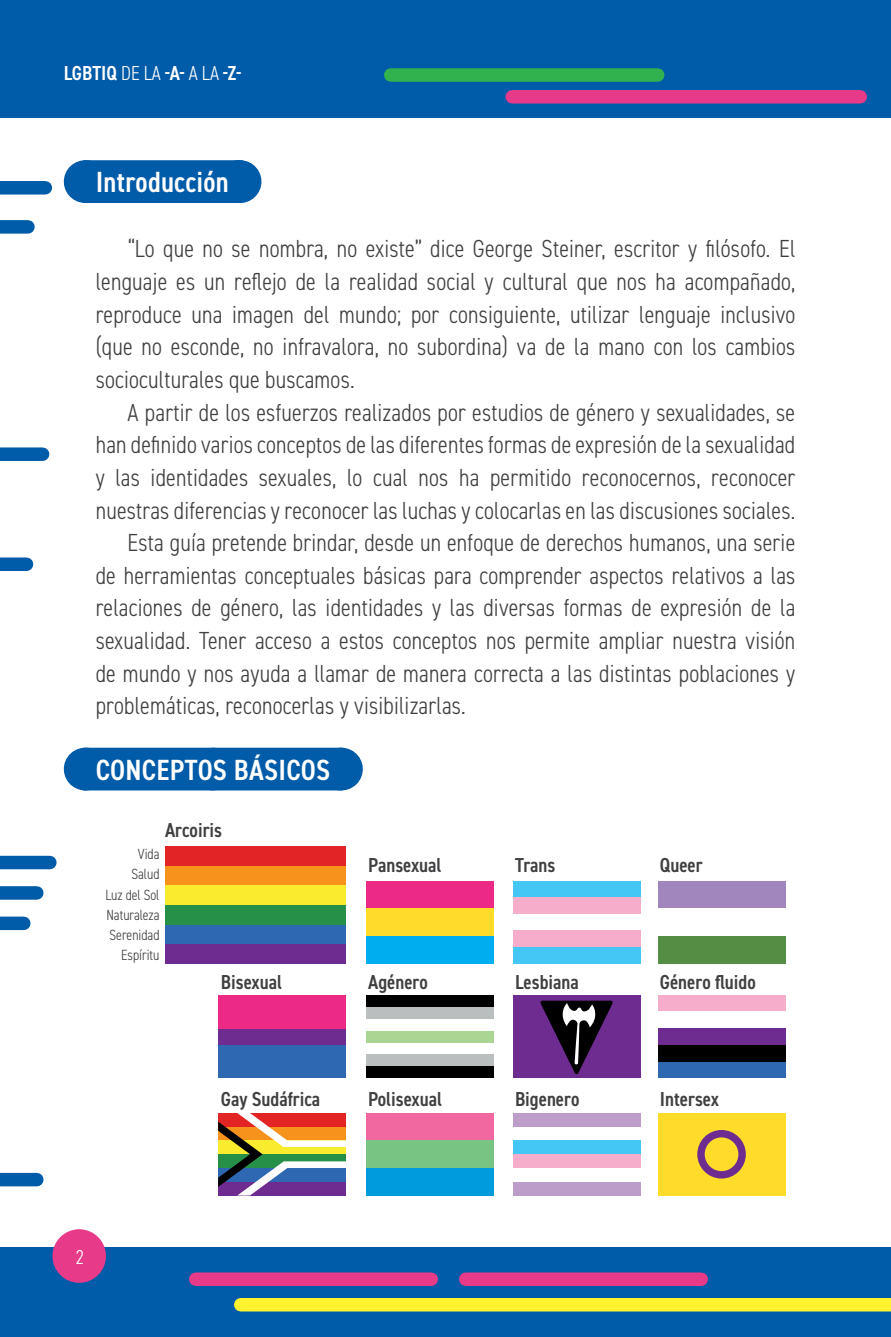
<style>
.page{position:relative;width:891px;height:1337px;background:#fff}
.page>*{position:absolute;margin:0;border:0;box-sizing:border-box;transform-origin:0 0}
.subtitle{font:600 condensed 29.25px "DIN2014";letter-spacing:.01em;color:#fff}
.txt{font:300 condensed 24.75px/32.6px "DIN2014";letter-spacing:.01em;color:#404041;text-align:justify}
.t1{font:600 condensed 20.25px "DIN2014";color:#403f41}
.t2{font:600 condensed 20.25px "DIN2014";color:#fff}
.t3{font:300 condensed 20.25px "DIN2014";color:#fff}
.t4{font:300 condensed 14.85px/20.2px "DIN2014";color:#403f41;text-align:right}
.s1{font-weight:300}
</style>
<div class="page">
<div style="left:0;top:0;width:891px;height:118px;background:#005ba8"></div>
<div style="left:0;top:1247px;width:891px;height:89px;background:#005ba8"></div>
<div style="left:0;top:181px;width:45px;height:13px;background:#005ba8"></div>
<div style="left:0;top:447px;width:43px;height:14px;background:#005ba8"></div>
<div style="left:0;top:557px;width:27px;height:14px;background:#005ba8"></div>
<div style="left:0;top:855px;width:50px;height:14px;background:#005ba8"></div>
<div style="left:0;top:886px;width:37px;height:13px;background:#005ba8"></div>
<div style="left:0;top:1172px;width:37px;height:14px;background:#005ba8"></div>
<div style="left:0;top:916px;width:24px;height:14px;background:#005ba8"></div>
<div style="left:0;top:220px;width:28px;height:14px;background:#005ba8"></div>
<div style="left:52px;top:1229px;width:54px;height:53px;background:#e73b8a;border-radius:50%"></div>
<div style="left:241px;top:1298px;width:650px;height:13px;background:#fff22f"></div>
<div style="left:512px;top:90px;width:348px;height:14px;background:#e73b8a"></div>
<div style="left:196px;top:1272px;width:235px;height:14px;background:#e73b8a"></div>
<div style="left:466px;top:1272px;width:235px;height:14px;background:#e73b8a"></div>
<div style="left:391px;top:68px;width:267px;height:14px;background:#32b14f"></div>
<div style="left:83px;top:160px;width:158px;height:43px;background:#005ba8"></div>
<div style="left:83px;top:747px;width:260px;height:43px;background:#005ba8"></div>
<div style="left:165px;top:846px;width:181px;height:20px;background:#e22425"></div>
<div style="left:165px;top:866px;width:181px;height:19px;background:#f7931c"></div>
<div style="left:165px;top:943px;width:181px;height:20px;background:#6e2b90"></div>
<div style="left:165px;top:885px;width:181px;height:20px;background:#f9ec2e"></div>
<div style="left:165px;top:924px;width:181px;height:19px;background:#2f68b2"></div>
<div style="left:165px;top:905px;width:181px;height:19px;background:#269048"></div>
<div style="left:366px;top:935px;width:128px;height:28px;background:#00aeef"></div>
<div style="left:366px;top:880px;width:128px;height:28px;background:#ec2985"></div>
<div style="left:366px;top:908px;width:128px;height:27px;background:#ffdc2a"></div>
<div style="left:658px;top:935px;width:127px;height:28px;background:#548e44"></div>
<div style="left:658px;top:880px;width:127px;height:28px;background:#a186be"></div>
<div style="left:513px;top:880px;width:128px;height:17px;background:#44c7f4"></div>
<div style="left:513px;top:897px;width:128px;height:16px;background:#f6adcc"></div>
<div style="left:513px;top:947px;width:128px;height:16px;background:#44c7f4"></div>
<div style="left:513px;top:930px;width:128px;height:17px;background:#f6adcc"></div>
<div style="left:218px;top:1044px;width:128px;height:33px;background:#2f68b2"></div>
<div style="left:218px;top:1028px;width:128px;height:16px;background:#6e2b90"></div>
<div style="left:218px;top:995px;width:128px;height:33px;background:#ec2985"></div>
<div style="left:366px;top:995px;width:128px;height:12px;background:#000"></div>
<div style="left:366px;top:1054px;width:128px;height:12px;background:#bbbebf"></div>
<div style="left:366px;top:1066px;width:128px;height:11px;background:#000"></div>
<div style="left:366px;top:1030px;width:128px;height:12px;background:#abd592"></div>
<div style="left:366px;top:1007px;width:128px;height:11px;background:#bbbebf"></div>
<div style="left:658px;top:995px;width:127px;height:16px;background:#f6adcc"></div>
<div style="left:658px;top:1061px;width:127px;height:16px;background:#2f68b2"></div>
<div style="left:658px;top:1028px;width:127px;height:16px;background:#6e2b90"></div>
<div style="left:658px;top:1044px;width:127px;height:17px;background:#000"></div>
<svg style="left:218px;top:1113px;width:128px;height:82px;background:#9e7d69"></svg>
<div style="left:366px;top:1168px;width:128px;height:27px;background:#009bda"></div>
<div style="left:366px;top:1113px;width:128px;height:27px;background:#f0689f"></div>
<div style="left:366px;top:1140px;width:128px;height:28px;background:#77c483"></div>
<div style="left:513px;top:1181px;width:128px;height:14px;background:#bc9cc9"></div>
<div style="left:513px;top:1113px;width:128px;height:13px;background:#bc9cc9"></div>
<div style="left:513px;top:1140px;width:128px;height:14px;background:#44c7f4"></div>
<div style="left:513px;top:1154px;width:128px;height:14px;background:#f6adcc"></div>
<div style="left:658px;top:1113px;width:127px;height:82px;background:#ffdc2a"></div>
<svg style="left:697px;top:1130px;width:49px;height:48px"></svg>
<div style="left:513px;top:995px;width:128px;height:82px;background:#6e2b90"></div>
<svg style="left:540px;top:1000px;width:73px;height:74px"></svg>
<p class="t2" style="left:64px;top:59px;width:179px">LGBTIQ <span class="s1">DE LA</span> -A- <span class="s1">A LA</span> -Z-</p>
<p class="subtitle" style="left:96px;top:163px;width:135px">Introducción</p>
<p class="txt" style="left:96px;top:233px;width:701px;text-indent:32px">“Lo que no se nombra, no existe” dice George Steiner, escritor y filósofo. El lenguaje es un reflejo de la realidad social y cultural que nos ha acompañado, reproduce una imagen del mundo; por consiguiente, utilizar lenguaje inclusivo (que no esconde, no infravalora, no subordina) va de la mano con los cambios socioculturales que buscamos.</p>
<p class="txt" style="left:96px;top:396px;width:701px;text-indent:32px">A partir de los esfuerzos realizados por estudios de género y sexualidades, se han definido varios conceptos de las diferentes formas de expresión de la sexualidad y las identidades sexuales, lo cual nos ha permitido reconocernos, reconocer nuestras diferencias y reconocer las luchas y colocarlas en las discusiones sociales.</p>
<p class="txt" style="left:96px;top:526px;width:701px;text-indent:32px">Esta guía pretende brindar, desde un enfoque de derechos humanos, una serie de herramientas conceptuales básicas para comprender aspectos relativos a las relaciones de género, las identidades y las diversas formas de expresión de la sexualidad. Tener acceso a estos conceptos nos permite ampliar nuestra visión de mundo y nos ayuda a llamar de manera correcta a las distintas poblaciones y problemáticas, reconocerlas y visibilizarlas.</p>
<p class="subtitle" style="left:96px;top:750px;width:236px">CONCEPTOS BÁSICOS</p>
<p class="t1" style="left:165px;top:816px;width:59px">Arcoiris</p>
<p class="t4" style="left:105px;top:844px;width:55px">Vida<br>Salud<br>Luz del Sol<br>Naturaleza<br>Serenidad<br>Espíritu</p>
<p class="t1" style="left:368px;top:851px;width:75px">Pansexual</p>
<p class="t1" style="left:515px;top:851px;width:42px">Trans</p>
<p class="t1" style="left:660px;top:851px;width:44px">Queer</p>
<p class="t1" style="left:221px;top:968px;width:63px">Bisexual</p>
<p class="t1" style="left:368px;top:968px;width:61px">Agénero</p>
<p class="t1" style="left:515px;top:968px;width:65px">Lesbiana</p>
<p class="t1" style="left:660px;top:968px;width:97px">Género fluido</p>
<p class="t3" style="left:76px;top:1244px;width:10px">2</p>
<p class="t1" style="left:221px;top:1085px;width:101px">Gay Sudáfrica</p>
<p class="t1" style="left:368px;top:1085px;width:75px">Polisexual</p>
<p class="t1" style="left:515px;top:1085px;width:66px">Bigenero</p>
<p class="t1" style="left:660px;top:1085px;width:61px">Intersex</p>
</div>
